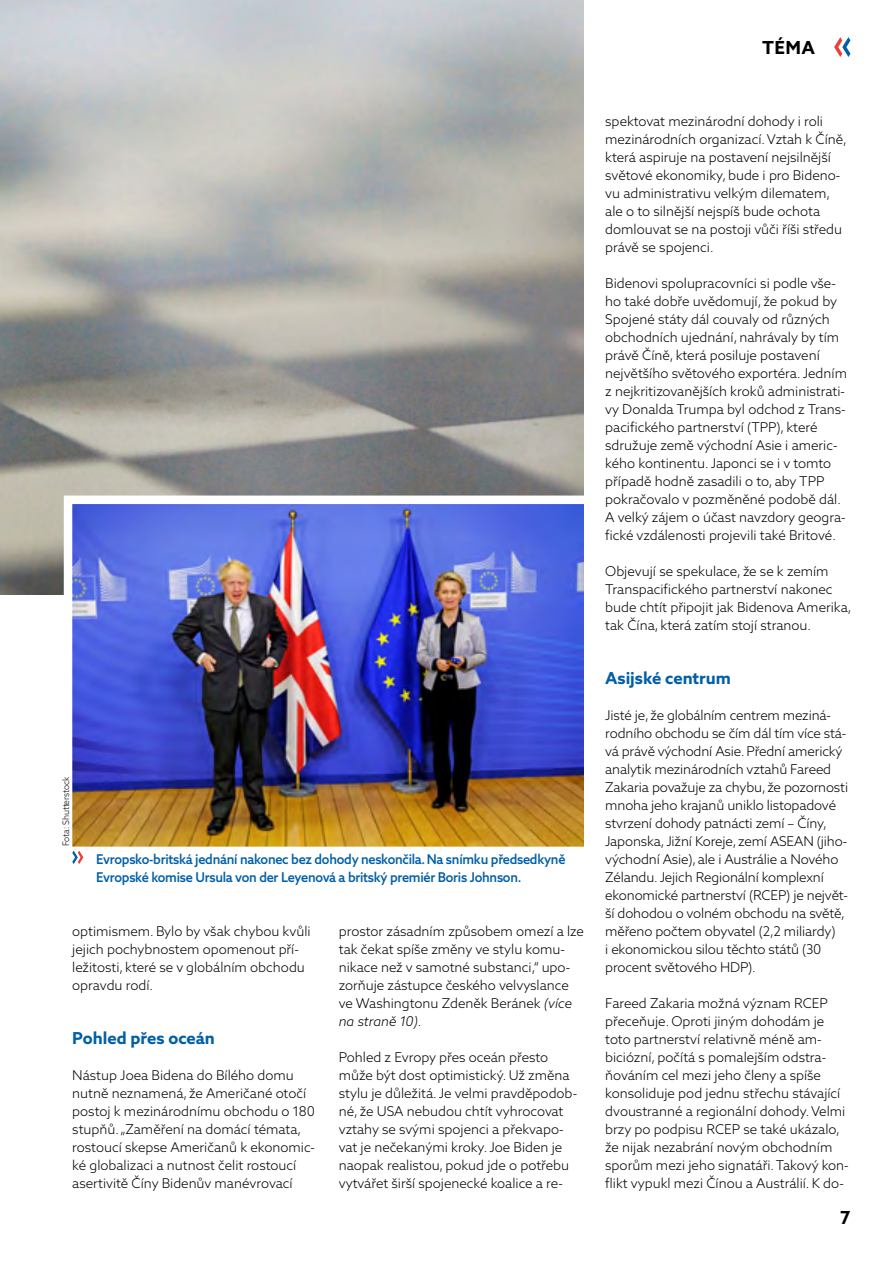
<style>
.page{position:relative;width:893px;height:1263px;background:#fff}
.page>*{position:absolute;margin:0;border:0;box-sizing:border-box;transform-origin:0 0}
.t1{font:700 18px "Azo Sans 2";color:#000}
.t2{font:700 16.5px "Azo Sans 2";color:#005fa8}
.t3{font:300 13.5px/18px "Azo Sans 2";color:#000}
.t4{font:500 13.5px/18px "Azo Sans 2";letter-spacing:-.02em;color:#005fa8;scale:.95 1}
.t5{font:300 9px "Azo Sans 2";letter-spacing:-.01em;color:#000;scale:.95 1}
.s1{font-style:italic}
</style>
<div class="page">
<svg style="left:834px;top:37px;width:16px;height:20px"></svg>
<img style="left:0;top:0;width:584px;height:594px">
<img style="left:60px;top:491px;width:524px;height:367px">
<svg style="left:72px;top:851px;width:11px;height:13px"></svg>
<h1 class="t1" style="left:762px;top:37px;width:24px">Téma</h1>
<p class="t5" style="left:60px;top:846px;width:75px;rotate:-90deg">Fota: Shutterstock</p>
<p class="t4" style="left:96px;top:850px;width:495px">Evropsko-britská jednání nakonec bez dohody neskončila. Na snímku předsedkyně<br>Evropské komise Ursula von der Leyenová a britský premiér Boris Johnson.</p>
<p class="t3" style="left:72px;top:922px;width:240px">optimismem. Bylo by však chybou kvůli jejich pochybnostem opomenout pří&shy;ležitosti, které se v globálním obchodu opravdu rodí.</p>
<p class="t2" style="left:72px;top:1028px;width:144px">Pohled přes oceán</p>
<p class="t3" style="left:72px;top:1066px;width:244px">Nástup Joea Bidena do Bílého domu nutně neznamená, že Američané otočí postoj k mezinárodnímu obchodu o 180 stupňů. „Zaměření na domácí témata, rostoucí skepse Američanů k ekonomic&shy;ké globalizaci a nutnost čelit rostoucí asertivitě Číny Bidenův manévrovací</p>
<p class="t3" style="left:339px;top:922px;width:247px">prostor zásadním způsobem omezí a lze tak čekat spíše změny ve stylu komu&shy;nikace než v samotné substanci,“ upo&shy;zorňuje zástupce českého velvyslance ve Washingtonu Zdeněk Beránek <span class="s1">(více na straně 10)</span>.</p>
<p class="t3" style="left:339px;top:1048px;width:240px">Pohled z Evropy přes oceán přesto může být dost optimistický. Už změna stylu je důležitá. Je velmi pravděpodob&shy;né, že USA nebudou chtít vyhrocovat vztahy se svými spojenci a překvapo&shy;vat je nečekanými kroky. Joe Biden je naopak realistou, pokud jde o potřebu vytvářet širší spojenecké koalice a re-</p>
<p class="t3" style="left:605px;top:112px;width:243px">spektovat mezinárodní dohody i roli mezinárodních organizací. Vztah k Číně, která aspiruje na postavení nejsilnější světové ekonomiky, bude i pro Bideno&shy;vu administrativu velkým dilematem, ale o to silnější nejspíš bude ochota domlouvat se na postoji vůči říši středu právě se spojenci.</p>
<p class="t3" style="left:605px;top:274px;width:243px">Bidenovi spolupracovníci si podle vše&shy;ho také dobře uvědomují, že pokud by Spojené státy dál couvaly od různých obchodních ujednání, nahrávaly by tím právě Číně, která posiluje postavení největšího světového exportéra. Jedním z nejkritizovanějších kroků administrati&shy;vy Donalda Trumpa byl odchod z Trans&shy;pacifického partnerství (TPP), které sdružuje země východní Asie i americ&shy;kého kontinentu. Japonci se i v tomto případě hodně zasadili o to, aby TPP pokračovalo v pozměněné podobě dál.<br>A velký zájem o účast navzdory geogra&shy;fické vzdálenosti projevili také Britové.</p>
<p class="t3" style="left:605px;top:562px;width:248px">Objevují se spekulace, že se k zemím Transpacifického partnerství nakonec bude chtít připojit jak Bidenova Amerika, tak Čína, která zatím stojí stranou.</p>
<p class="t2" style="left:605px;top:668px;width:127px">Asijské centrum</p>
<p class="t3" style="left:605px;top:706px;width:244px">Jisté je, že globálním centrem meziná&shy;rodního obchodu se čím dál tím více stá&shy;vá právě východní Asie. Přední americký analytik mezinárodních vztahů Fareed Zakaria považuje za chybu, že pozornosti mnoha jeho krajanů uniklo listopadové stvrzení dohody patnácti zemí – Číny, Japonska, Jižní Koreje, zemí ASEAN (jiho&shy;východní Asie), ale i Austrálie a Nového Zélandu. Jejich Regionální komplexní ekonomické partnerství (RCEP) je největ&shy;ší dohodou o volném obchodu na světě, měřeno počtem obyvatel (2,2 miliardy)<br>i ekonomickou silou těchto států (30 procent světového H DP).</p>
<p class="t3" style="left:605px;top:994px;width:245px">Fareed Zakaria možná význam RCEP přeceňuje. Oproti jiným dohodám je toto partnerství relativně méně am&shy;biciózní, počítá s pomalejším odstra&shy;ňováním cel mezi jeho členy a spíše konsoliduje pod jednu střechu stávající dvoustranné a regionální dohody. Velmi brzy po podpisu RCEP se také ukázalo, že nijak nezabrání novým obchodním sporům mezi jeho signatáři. Takový kon&shy;flikt vypukl mezi Čínou a Austrálií. K do-</p>
<h1 class="t1" style="left:840px;top:1207px;width:12px">7</h1>
</div>
